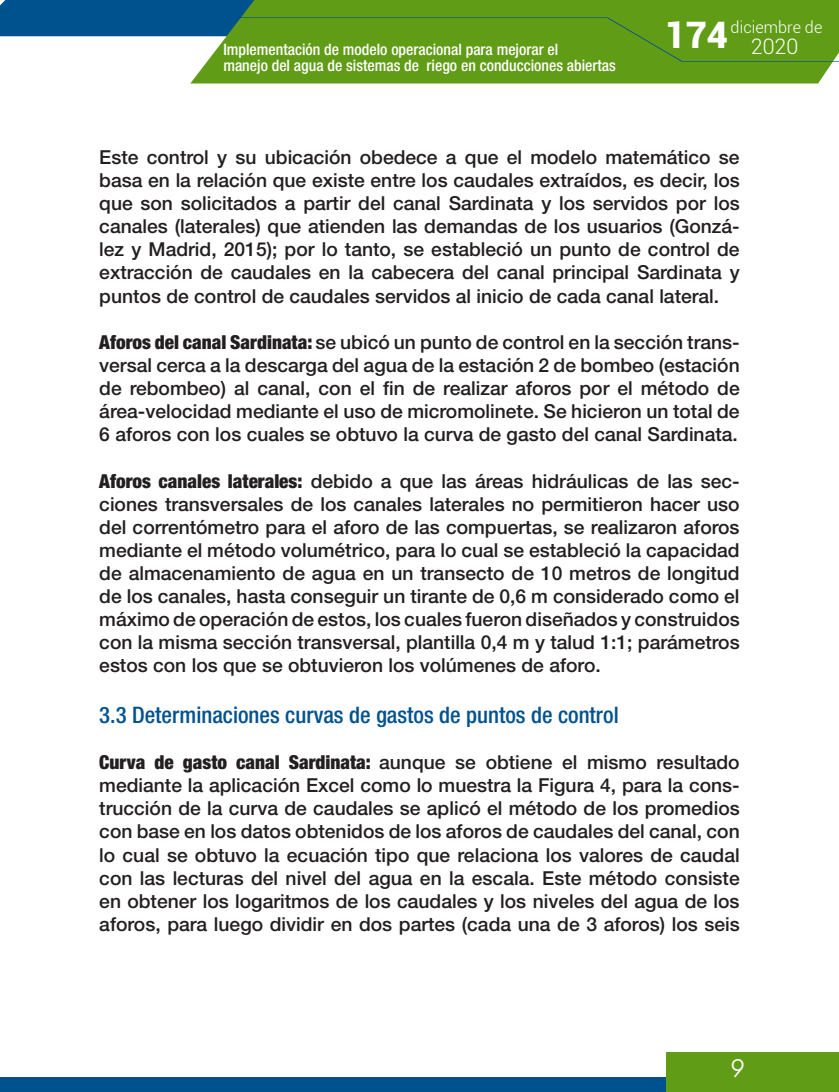
<style>
.page{position:relative;width:839px;height:1092px;background:#fff}
.page>*{position:absolute;margin:0;border:0;box-sizing:border-box;transform-origin:0 0}
.t1{font:900 36.4px "Roboto";color:#fff}
.t2{font:italic 24.5px "Century Gothic";color:#fff}
.subtitulos{font:500 condensed 22.75px "Helvetica Neue";color:#00528f}
.t3{font:300 21.35px "Roboto";color:#fff}
.contenidos{font:500 19.25px/23.1px "Helvetica Neue";color:#231f20;text-align:justify}
.t4{font:300 16.28px "Roboto";color:#fff}
.t5{font:500 condensed 15.75px "Helvetica Neue";color:#fff}
.s1{font-weight:900;font-stretch:condensed}
</style>
<div class="page">
<div style="left:0;top:1077px;width:822px;height:14px;background:#00528f"></div>
<div style="left:190px;top:0;width:648px;height:83px;background:#619c17"></div>
<div style="left:190px;top:17px;width:648px;height:45px;background:#619c17"></div>
<svg style="left:0;top:0;width:350px;height:53px"></svg>
<div style="left:665px;top:1051px;width:173px;height:40px;background:#619c17"></div>
<p class="t5" style="left:223px;top:40px;width:336px">Implementación de modelo operacional para mejorar el</p>
<p class="t5" style="left:223px;top:56px;width:394px">manejo del agua de sistemas de riego en conducciones abiertas</p>
<p class="t4" style="left:730px;top:16px;width:93px">diciembre de</p>
<p class="t3" style="left:750px;top:31px;width:49px">2020</p>
<h1 class="t1" style="left:664px;top:9px;width:65px">174</h1>
<p class="contenidos" style="left:99px;top:145px;width:641px">Este control y su ubicación obedece a que el modelo matemático se basa en la relación que existe entre los caudales extraídos, es decir, los que son solicitados a partir del canal Sardinata y los servidos por los canales (laterales) que atienden las demandas de los usuarios (Gonzá&shy;lez y Madrid, 2015); por lo tanto, se estableció un punto de control de extracción de caudales en la cabecera del canal principal Sardinata y puntos de control de caudales servidos al inicio de cada canal lateral.</p>
<p class="contenidos" style="left:99px;top:330px;width:642px"><span class="s1">Aforos del canal Sardinata:</span> se ubicó un punto de control en la sección trans&shy;versal cerca a la descarga del agua de la estación 2 de bombeo (estación de rebombeo) al canal, con el fin de realizar aforos por el método de área-velocidad mediante el uso de micromolinete. Se hicieron un total de 6 aforos con los cuales se obtuvo la curva de gasto del canal Sardinata.</p>
<p class="contenidos" style="left:99px;top:469px;width:641px"><span class="s1">Aforos canales laterales:</span> debido a que las áreas hidráulicas de las sec&shy;ciones transversales de los canales laterales no permitieron hacer uso del correntómetro para el aforo de las compuertas, se realizaron aforos mediante el método volumétrico, para lo cual se estableció la capacidad de almacenamiento de agua en un transecto de 10 metros de longitud de los canales, hasta conseguir un tirante de 0,6 m considerado como el máximo de operación de estos, los cuales fueron diseñados y construidos con la misma sección transversal, plantilla 0,4 m y talud 1:1; parámetros estos con los que se obtuvieron los volúmenes de aforo.</p>
<p class="subtitulos" style="left:99px;top:701px;width:521px">3.3 Determinaciones curvas de gastos de puntos de control</p>
<p class="contenidos" style="left:99px;top:750px;width:642px"><span class="s1">Curva de gasto canal Sardinata:</span> aunque se obtiene el mismo resultado mediante la aplicación Excel como lo muestra la Figura 4, para la cons&shy;trucción de la curva de caudales se aplicó el método de los promedios con base en los datos obtenidos de los aforos de caudales del canal, con lo cual se obtuvo la ecuación tipo que relaciona los valores de caudal con las lecturas del nivel del agua en la escala. Este método consiste en obtener los logaritmos de los caudales y los niveles del agua de los aforos, para luego dividir en dos partes (cada una de 3 aforos) los seis</p>
<p class="t2" style="left:730px;top:1050px;width:15px">9</p>
</div>
